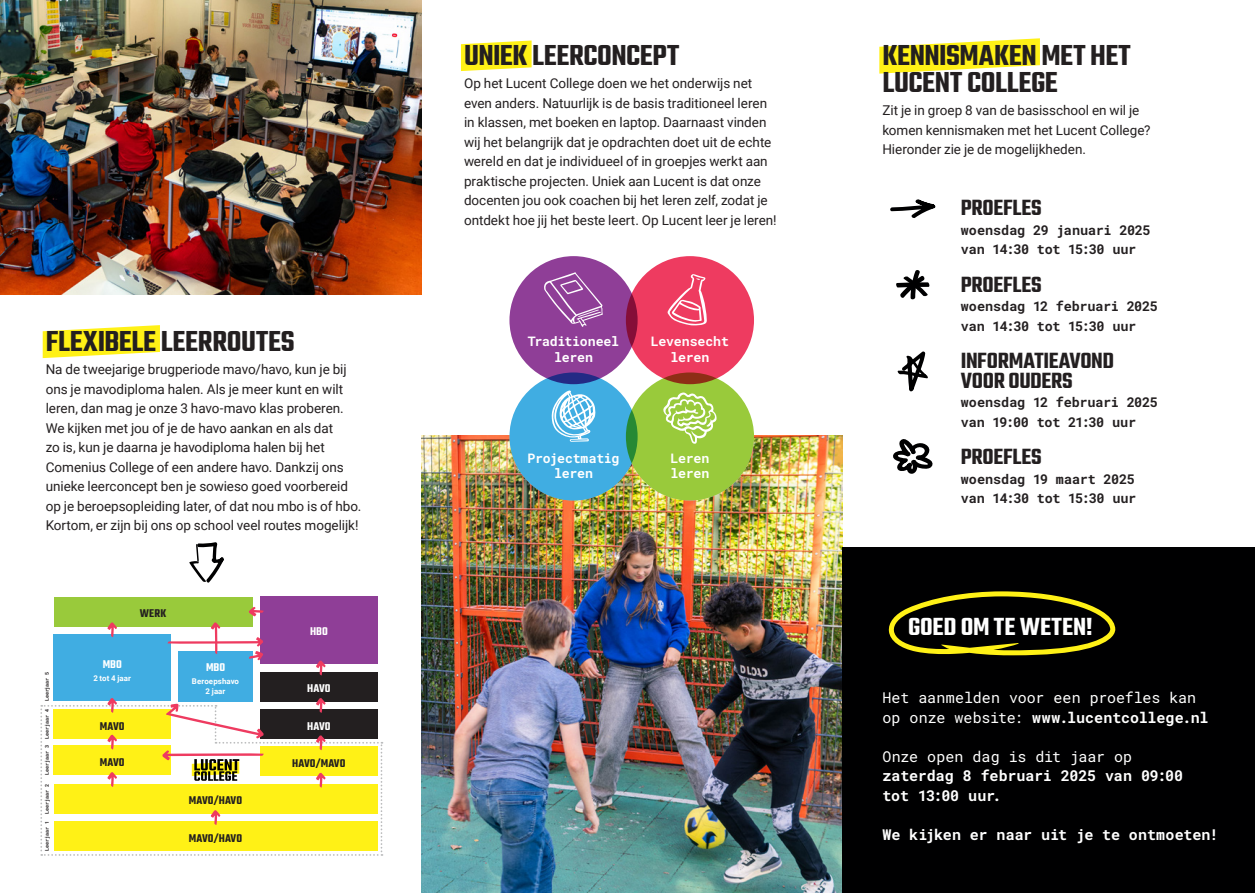
<style>
.page{position:relative;width:1255px;height:893px;background:#fff}
.page>*{position:absolute;margin:0;border:0;box-sizing:border-box;transform-origin:0 0}
.Paragraafkop{font:600 31.5px/27px "Teko";letter-spacing:-.01em;color:#231f20}
.t1{font:600 27px "Teko";color:#fff}
.Bodytekst{font:600 24px/19.5px "Teko";letter-spacing:-.01em;color:#231f20}
.t2{font:700 15px/19.5px "Roboto Mono";letter-spacing:-.01em;color:#fff}
.t3{font:15px/19.5px "Roboto Mono";letter-spacing:-.005em;color:#fff}
.Bodytekst-2{font:13.5px/19.5px "Roboto";letter-spacing:-.005em;color:#231f20}
.Bodytekst-3{font:700 13.5px/19.5px "Roboto Mono";letter-spacing:-.02em;color:#231f20}
.Tussenkop{font:700 13.2px/15.9px "Roboto Mono";letter-spacing:-.02em;color:#fff;text-align:center}
.Paragraafkop-2{font:600 12.3px "Teko";letter-spacing:.01em;color:#231f20}
.Paragraafkop-3{font:600 12.3px "Teko";color:#fff}
.Bodytekst-4{font:700 7.95px "Roboto";letter-spacing:.01em;color:#fff}
.Tussenkop-2{font:700 5.1px "Roboto Mono";letter-spacing:-.025em;color:#231f20}
.s1{font-weight:700}
.s2{font-weight:400}
</style>
<div class="page">
<img style="left:0;top:0;width:421px;height:294px">
<div style="left:178px;top:651px;width:74px;height:50px;background:#40ade2"></div>
<div style="left:54px;top:634px;width:117px;height:67px;background:#40ade2"></div>
<div style="left:54px;top:597px;width:198px;height:29px;background:#99ca3b"></div>
<div style="left:260px;top:672px;width:117px;height:29px;background:#231f20"></div>
<div style="left:260px;top:597px;width:117px;height:67px;background:#8f3e97"></div>
<svg style="left:107px;top:622px;width:10px;height:16px"></svg>
<svg style="left:316px;top:661px;width:9px;height:15px"></svg>
<svg style="left:249px;top:607px;width:15px;height:9px"></svg>
<svg style="left:167px;top:622px;width:96px;height:38px"></svg>
<svg style="left:40px;top:698px;width:342px;height:158px"></svg>
<svg style="left:43px;top:325px;width:117px;height:33px"></svg>
<img style="left:421px;top:436px;width:421px;height:457px">
<svg style="left:879px;top:38px;width:160px;height:36px"></svg>
<svg style="left:461px;top:41px;width:70px;height:30px;background:#fff22e"></svg>
<div style="left:842px;top:547px;width:412px;height:346px;background:#000001"></div>
<svg style="left:893px;top:439px;width:40px;height:35px"></svg>
<svg style="left:897px;top:351px;width:31px;height:41px"></svg>
<svg style="left:896px;top:270px;width:34px;height:30px"></svg>
<svg style="left:890px;top:199px;width:46px;height:19px"></svg>
<svg style="left:888px;top:591px;width:227px;height:64px"></svg>
<svg style="left:189px;top:542px;width:35px;height:41px"></svg>
<div style="left:626px;top:372px;width:128px;height:129px;background:#99ca3b;border-radius:50%"></div>
<div style="left:509px;top:372px;width:128px;height:129px;background:#40ade2;border-radius:50%"></div>
<div style="left:626px;top:256px;width:128px;height:128px;background:#ee3b60;border-radius:50%"></div>
<div style="left:509px;top:256px;width:128px;height:128px;background:#8f3e97;border-radius:50%"></div>
<svg style="left:544px;top:272px;width:59px;height:55px"></svg>
<svg style="left:667px;top:274px;width:40px;height:51px"></svg>
<svg style="left:551px;top:390px;width:44px;height:52px"></svg>
<svg style="left:663px;top:392px;width:53px;height:52px"></svg>
<p class="Paragraafkop" style="left:46px;top:329px;width:251px">FLEXIBELE LEERROUTES</p>
<p class="Bodytekst-2" style="left:46px;top:359px;width:317px">Na de tweejarige brugperiode mavo/havo, kun je bij ons je mavodiploma halen. Als je meer kunt en wilt leren, dan mag je onze 3 havo-mavo klas proberen.<br>We kijken met jou of je de havo aankan en als dat<br>zo is, kun je daarna je havodiploma halen bij het Comenius College of een andere havo. Dankzij ons unieke leerconcept ben je sowieso goed voorbereid op je beroepsopleiding later, of dat nou mbo is of hbo.<br>Kortom, er zijn bij ons op school veel routes mogelijk!</p>
<p class="Tussenkop-2" style="left:43px;top:701px;width:31px;rotate:-90deg">Leerjaar 5</p>
<p class="Tussenkop-2" style="left:43px;top:739px;width:31px;rotate:-90deg">Leerjaar 4</p>
<p class="Tussenkop-2" style="left:43px;top:775px;width:31px;rotate:-90deg">Leerjaar 3</p>
<p class="Tussenkop-2" style="left:43px;top:814px;width:31px;rotate:-90deg">Leerjaar 2</p>
<p class="Tussenkop-2" style="left:43px;top:851px;width:31px;rotate:-90deg">Leerjaar 1</p>
<p class="Paragraafkop-2" style="left:140px;top:606px;width:28px">WERK</p>
<p class="Paragraafkop-3" style="left:103px;top:657px;width:21px">MBO</p>
<p class="Bodytekst-4" style="left:93px;top:672px;width:39px">2 tot 4 jaar</p>
<p class="Paragraafkop-2" style="left:100px;top:718px;width:26px">MAVO</p>
<p class="Paragraafkop-2" style="left:100px;top:754px;width:26px">MAVO</p>
<p class="Paragraafkop-3" style="left:206px;top:660px;width:21px">MBO</p>
<p class="Bodytekst-4" style="left:192px;top:675px;width:49px">Beroepshavo</p>
<p class="Bodytekst-4" style="left:206px;top:686px;width:21px">2 jaar</p>
<p class="Paragraafkop-2" style="left:189px;top:793px;width:55px">MAVO/HAVO</p>
<p class="Paragraafkop-2" style="left:189px;top:830px;width:55px">MAVO/HAVO</p>
<p class="Paragraafkop-3" style="left:310px;top:624px;width:19px">HBO</p>
<p class="Paragraafkop-3" style="left:307px;top:681px;width:25px">HAVO</p>
<p class="Paragraafkop-3" style="left:307px;top:718px;width:25px">HAVO</p>
<p class="Paragraafkop-2" style="left:292px;top:756px;width:55px">HAVO/MAVO</p>
<p class="Paragraafkop" style="left:464px;top:44px;width:217px">UNIEK LEERCONCEPT</p>
<p class="Bodytekst-2" style="left:464px;top:73px;width:314px">Op het Lucent College doen we het onderwijs net even anders. Natuurlijk is de basis traditioneel leren in klassen, met boeken en laptop. Daarnaast vinden wij het belangrijk dat je opdrachten doet uit de echte wereld en dat je individueel of in groepjes werkt aan praktische projecten. Uniek aan Lucent is dat onze docenten jou ook coachen bij het leren zelf, zodat je ontdekt hoe jij het beste leert. Op Lucent leer je leren!</p>
<p class="Tussenkop" style="left:528px;top:333px;width:93px">Traditioneel leren</p>
<p class="Tussenkop" style="left:651px;top:333px;width:79px">Levensecht leren</p>
<p class="Tussenkop" style="left:527px;top:449px;width:93px">Projectmatig leren</p>
<p class="Tussenkop" style="left:670px;top:449px;width:40px;text-align:left">Leren leren</p>
<p class="Paragraafkop" style="left:882px;top:44px;width:250px">KENNISMAKEN MET HET<br>LUCENT COLLEGE</p>
<p class="Bodytekst-2" style="left:882px;top:100px;width:269px">Zit je in groep 8 van de basisschool en wil je komen kennismaken met het Lucent College?<br>Hieronder zie je de mogelijkheden.</p>
<p class="Bodytekst" style="left:960px;top:200px;width:82px">PROEFLES</p>
<p class="Bodytekst-3" style="left:960px;top:220px;width:191px">woensdag 29 januari 2025 van 14:30 tot 15:30 uur</p>
<p class="Bodytekst" style="left:960px;top:276px;width:82px">PROEFLES</p>
<p class="Bodytekst-3" style="left:960px;top:296px;width:198px">woensdag 12 februari 2025 van 14:30 tot 15:30 uur</p>
<p class="Bodytekst" style="left:960px;top:353px;width:155px">INFORMATIEAVOND<br>VOOR OUDERS</p>
<p class="Bodytekst-3" style="left:960px;top:392px;width:198px">woensdag 12 februari 2025 van 19:00 tot 21:30 uur</p>
<p class="Bodytekst" style="left:960px;top:449px;width:82px">PROEFLES</p>
<p class="Bodytekst-3" style="left:960px;top:469px;width:177px">woensdag 19 maart 2025 van 14:30 tot 15:30 uur</p>
<p class="t1" style="left:908px;top:610px;width:186px">GOED OM TE WETEN!</p>
<p class="t3" style="left:882px;top:688px;width:327px">Het aanmelden voor een proefles kan op onze website: <span class="s1">www.lucentcollege.nl</span></p>
<p class="t2" style="left:882px;top:746px;width:302px"><span class="s2">Onze open dag is dit jaar op </span>zaterdag 8 februari 2025 van 09:00 tot 13:00 uur.</p>
<p class="t2" style="left:882px;top:824px;width:337px">We kijken er naar uit je te ontmoeten!</p>
</div>
